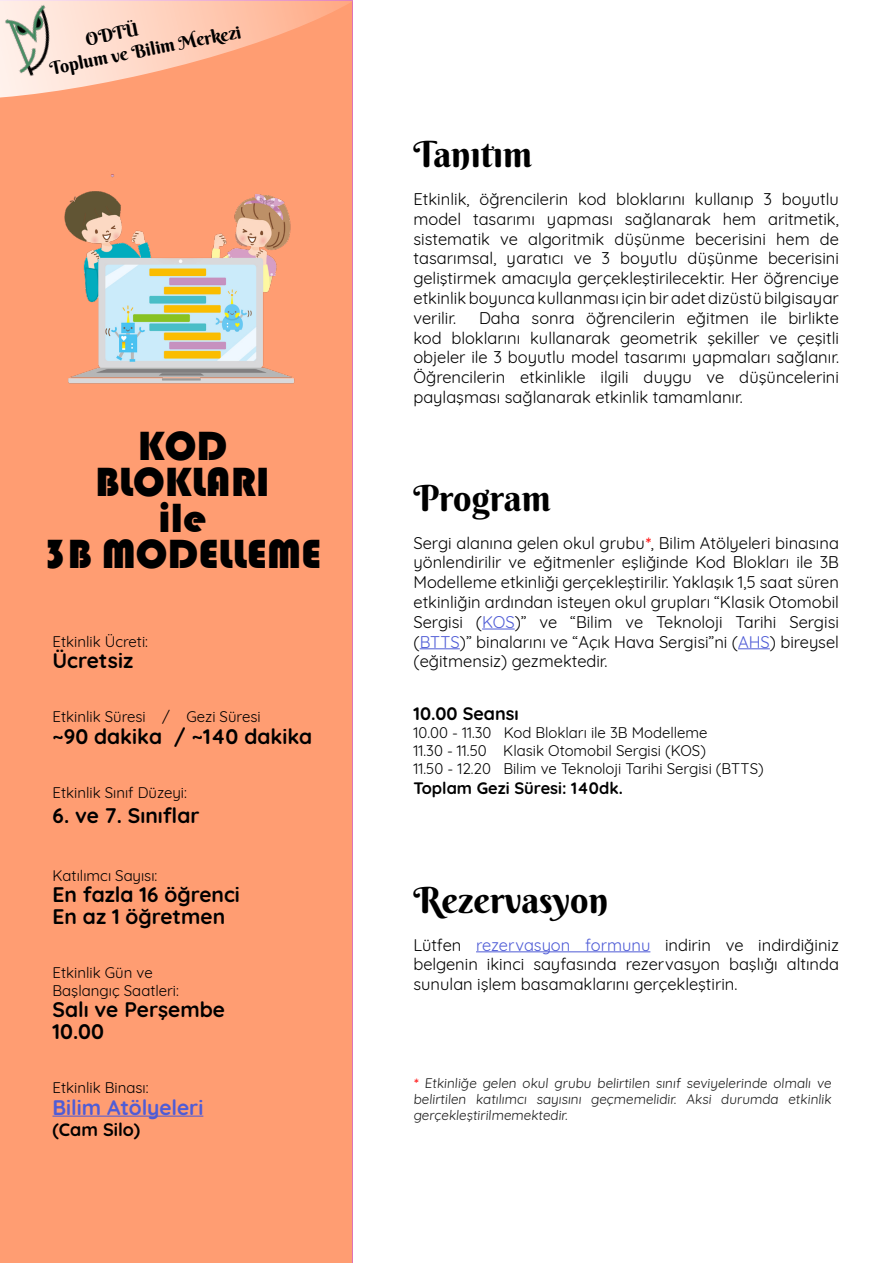
<style>
.page{position:relative;width:893px;height:1263px;background:#fff}
.page>*{position:absolute;margin:0;border:0;box-sizing:border-box;transform-origin:0 0}
.t1{font:42px "Bauhaus 93";color:#000}
.t2{font:36px "Berkshire Swash";color:#000}
.t3{font:700 21px "Quicksand";color:#000}
.t4{font:700 21px "Quicksand";color:#4f5cd6}
.t5{font:18px "Berkshire Swash";color:#000}
.t6{font:700 18px "Quicksand";color:#000}
.t7{font:16.5px/19.8px "Quicksand";color:#000;text-align:justify}
.t8{font:700 16.5px "Quicksand";color:#000}
.t9{font:15px "Quicksand";color:#000}
.t10{font:13.5px/16.2px "Quicksand";color:#1a1a1a;text-align:justify}
.s1{font-weight:700;color:#ff1a1a}
.s2{color:#4f5cd6}
</style>
<div class="page">
<div style="left:1px;top:1px;width:351px;height:1261px;background:#ff9d72"></div>
<hr style="left:52px;top:1115px;width:151px;height:2px;background:#4f5cd6">
<hr style="left:482px;top:629px;width:33px;height:1px;background:#4f5cd6">
<hr style="left:420px;top:648px;width:40px;height:1px;background:#4f5cd6">
<hr style="left:738px;top:648px;width:32px;height:1px;background:#4f5cd6">
<hr style="left:476px;top:951px;width:174px;height:1px;background:#4f5cd6">
<svg style="left:0;top:0;width:353px;height:108px"></svg>
<img style="left:0;top:4px;width:69px;height:77px">
<img style="left:0;top:166px;width:353px;height:281px">
<p class="t5" style="left:84px;top:28px;width:55px;rotate:-11deg">ODTÜ</p>
<p class="t5" style="left:48px;top:57px;width:196px;rotate:-11deg">Toplum ve Bilim Merkezi</p>
<p class="t1" style="left:138px;top:422px;width:91px">KOD</p>
<p class="t1" style="left:95px;top:458px;width:176px">BLOKLARI</p>
<p class="t1" style="left:159px;top:494px;width:49px">ile</p>
<p class="t1" style="left:44px;top:530px;width:279px">3B MODELLEME</p>
<p class="t9" style="left:52px;top:629px;width:97px">Etkinlik Ücreti:</p>
<p class="t3" style="left:52px;top:643px;width:82px">Ücretsiz</p>
<p class="t9" style="left:52px;top:705px;width:210px">Etkinlik Süresi / Gezi Süresi</p>
<p class="t3" style="left:52px;top:719px;width:261px">~90 dakika / ~140 dakika</p>
<p class="t9" style="left:52px;top:781px;width:136px">Etkinlik Sınıf Düzeyi:</p>
<p class="t3" style="left:52px;top:798px;width:149px">6. ve 7. Sınıflar</p>
<p class="t9" style="left:52px;top:863px;width:106px">Katılımcı Sayısı:</p>
<p class="t3" style="left:52px;top:877px;width:189px">En fazla 16 öğrenci</p>
<p class="t3" style="left:52px;top:899px;width:174px">En az 1 öğretmen</p>
<p class="t9" style="left:52px;top:961px;width:102px">Etkinlik Gün ve</p>
<p class="t9" style="left:52px;top:979px;width:128px">Başlangıç Saatleri:</p>
<p class="t3" style="left:52px;top:992px;width:174px">Salı ve Perşembe</p>
<p class="t3" style="left:52px;top:1014px;width:53px">10.00</p>
<p class="t9" style="left:52px;top:1076px;width:98px">Etkinlik Binası:</p>
<p class="t4" style="left:52px;top:1090px;width:152px">Bilim Atölyeleri</p>
<p class="t6" style="left:52px;top:1115px;width:89px">(Cam Silo)</p>
<p class="t2" style="left:413px;top:132px;width:120px">Tanıtım</p>
<p class="t7" style="left:413px;top:188px;width:427px">Etkinlik, öğrencilerin kod bloklarını kullanıp 3 boyutlu model tasarımı yapması sağlanarak hem aritmetik, sistematik ve algoritmik düşünme becerisini hem de tasarımsal, yaratıcı ve 3 boyutlu düşünme becerisini geliştirmek amacıyla gerçekleştirilecektir. Her öğrenciye etkinlik boyunca kullanması için bir adet dizüstü bilgisayar verilir.</p>
<p class="t7" style="left:413px;top:306px;width:427px;text-indent:66px">Daha sonra öğrencilerin eğitmen ile birlikte kod bloklarını kullanarak geometrik şekiller ve çeşitli objeler ile 3 boyutlu model tasarımı yapmaları sağlanır.<br>Öğrencilerin etkinlikle ilgili duygu ve düşüncelerini paylaşması sağlanarak etkinlik tamamlanır.</p>
<p class="t2" style="left:413px;top:475px;width:139px">Program</p>
<p class="t7" style="left:413px;top:531px;width:427px">Sergi alanına gelen okul grubu<span class="s1">*</span>, Bilim Atölyeleri binasına yönlendirilir ve eğitmenler eşliğinde Kod Blokları ile 3B Modelleme etkinliği gerçekleştirilir. Yaklaşık 1,5 saat süren etkinliğin ardından isteyen okul grupları “Klasik Otomobil Sergisi (<span class="s2">KOS</span>)” ve “Bilim ve Teknoloji Tarihi Sergisi (<span class="s2">BTTS</span>)” binalarını ve “Açık Hava Sergisi”ni (<span class="s2">AHS</span>) bireysel (eğitmensiz) gezmektedir.</p>
<p class="t6" style="left:413px;top:699px;width:107px">10.00 Seansı</p>
<p class="t9" style="left:413px;top:721px;width:295px">10.00 - 11.30 Kod Blokları ile 3B Modelleme</p>
<p class="t9" style="left:413px;top:739px;width:294px">11.30 - 11.50 Klasik Otomobil Sergisi (KOS)</p>
<p class="t9" style="left:413px;top:757px;width:352px">11.50 - 12.20 Bilim ve Teknoloji Tarihi Sergisi (BTTS)</p>
<p class="t8" style="left:413px;top:774px;width:211px">Toplam Gezi Süresi: 140dk.</p>
<p class="t2" style="left:413px;top:877px;width:196px">Rezervasyon</p>
<p class="t7" style="left:413px;top:933px;width:427px">Lütfen <span class="s2">rezervasyon formunu</span> indirin ve indirdiğiniz belgenin ikinci sayfasında rezervasyon başlığı altında sunulan işlem basamaklarını gerçekleştirin.</p>
<p class="t10" style="left:413px;top:1073px;width:421px"><span class="s1">*</span> Etkinliğe gelen okul grubu belirtilen sınıf seviyelerinde olmalı ve belirtilen katılımcı sayısını geçmemelidir. Aksi durumda etkinlik gerçekleştirilmemektedir.</p>
</div>
